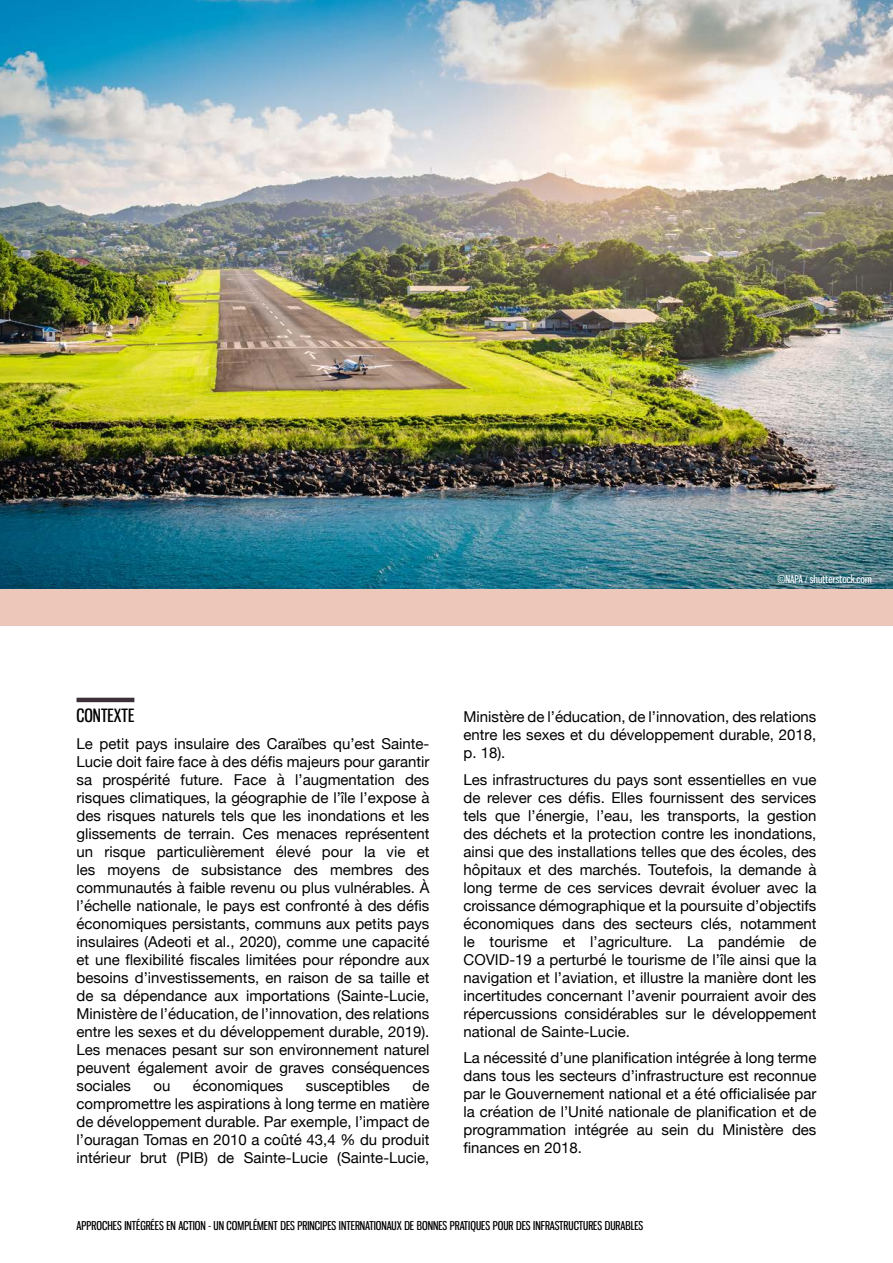
<style>
.page{position:relative;width:893px;height:1263px;background:#fff}
.page>*{position:absolute;margin:0;border:0;box-sizing:border-box;transform-origin:0 0}
.t1{font:18px "Gnuolane Rg";color:#000}
.t2{font:15px/18px "Helvetica Neue";color:#000;text-align:justify}
.t3{font:12px "Gnuolane Rg";color:#000}
.t4{font:10.5px "Gnuolane Rg";color:#fff}
</style>
<div class="page">
<img style="left:0;top:0;width:893px;height:589px">
<hr style="left:77px;top:698px;width:57px;height:4px;background:#3c3039">
<div style="left:0;top:589px;width:893px;height:37px;background:#eec7bb"></div>
<p class="t4" style="left:790px;top:572px;width:96px">©NAPA / shut erstock.com</p>
<p class="t4" style="left:777px;top:573px;width:96px">©NAPA / shutterstock.com</p>
<p class="t1" style="left:77px;top:705px;width:59px">CONTEXTE</p>
<p class="t2" style="left:77px;top:735px;width:354px">Le petit pays insulaire des Caraïbes qu’est Sainte-Lucie doit faire face à des défis majeurs pour garantir sa prospérité future. Face à l’augmentation des risques climatiques, la géographie de l’île l’expose à des risques naturels tels que les inondations et les glissements de terrain. Ces menaces représentent un risque particulièrement élevé pour la vie et les moyens de subsistance des membres des communautés à faible revenu ou plus vulnérables. À l’échelle nationale, le pays est confronté à des défis économiques persistants, communs aux petits pays insulaires (Adeoti et al., 2020), comme une capacité et une flexibilité fiscales limitées pour répondre aux besoins d’investissements, en raison de sa taille et de sa dépendance aux importations (Sainte-Lucie, Ministère de l’éducation, de l’innovation, des relations entre les sexes et du développement durable, 2019).<br>Les menaces pesant sur son environnement naturel peuvent également avoir de graves conséquences sociales</p>
<p class="t2" style="left:153px;top:1077px;width:18px">ou</p>
<p class="t2" style="left:193px;top:1077px;width:92px">économiques</p>
<p class="t2" style="left:306px;top:1077px;width:86px">susceptibles</p>
<p class="t2" style="left:77px;top:1077px;width:354px;text-indent:336px">de compromettre les aspirations à long terme en matière de développement durable. Par exemple, l’impact de l’ouragan Tomas en 2010 a coûté 43,4 % du produit intérieur brut (PIB) de Sainte-Lucie (Sainte-Lucie,</p>
<p class="t2" style="left:463px;top:709px;width:354px">Ministère de l’éducation, de l’innovation, des relations entre les sexes et du développement durable, 2018, p. 18).</p>
<p class="t2" style="left:463px;top:771px;width:354px">Les infrastructures du pays sont essentielles en vue de relever ces défis. Elles fournissent des services tels que l’énergie, l’eau, les transports, la gestion des déchets et la protection contre les inondations, ainsi que des installations telles que des écoles, des hôpitaux et des marchés. Toutefois, la demande à long terme de ces services devrait évoluer avec la croissance démographique et la poursuite d’objectifs économiques dans des secteurs clés, notamment le tourisme et l’agriculture. La pandémie de COVID-19 a perturbé le tourisme de l’île ainsi que la navigation et l’aviation, et illustre la manière dont les incertitudes concernant l’avenir pourraient avoir des répercussions considérables sur le développement national de Sainte-Lucie.</p>
<p class="t2" style="left:463px;top:1050px;width:354px">La nécessité d’une planification intégrée à long terme dans tous les secteurs d’infrastructure est reconnue par le Gouvernement national et a été officialisée par la création de l’Unité nationale de planification et de programmation intégrée au sein du Ministère des finances en 2018.</p>
<p class="t3" style="left:77px;top:1218px;width:568px">APPROCHES INTÉGRÉES EN ACTION - UN COMPLÉMENT DES PRINCIPES INTERNATIONAUX DE BONNES PRATIQUES POUR DES INFRASTRUCTURES DURABLES</p>
</div>
